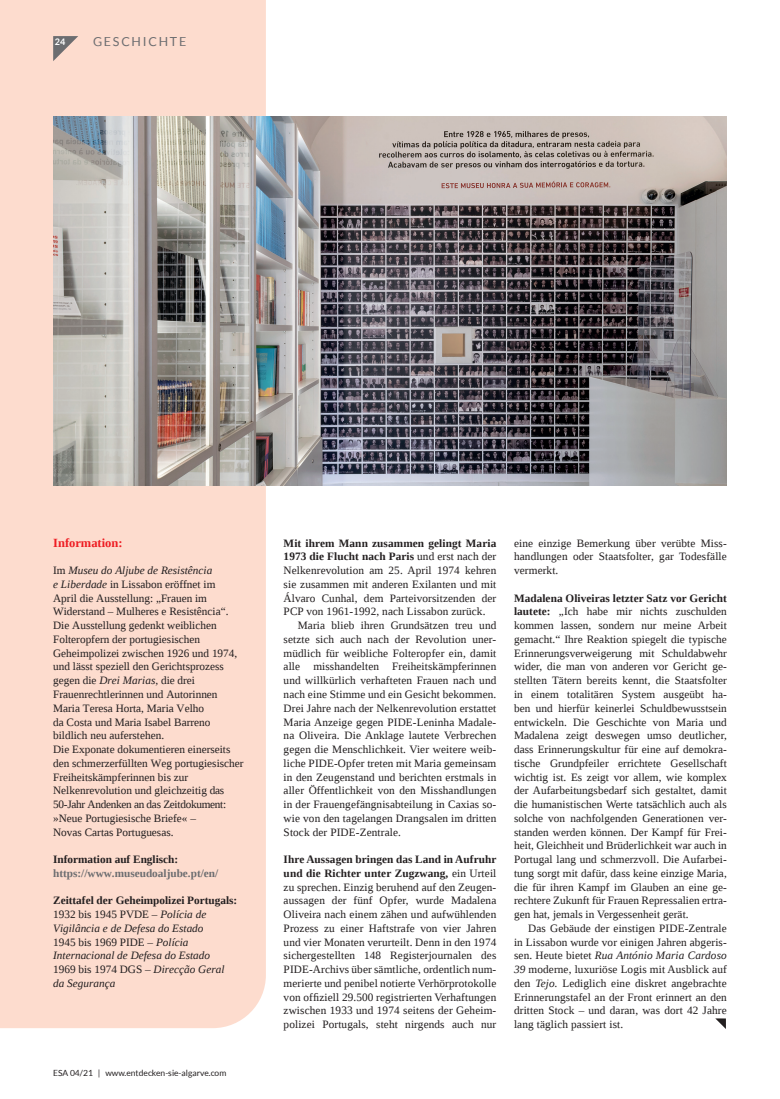
<style>
.page{position:relative;width:780px;height:1099px;background:#fff}
.page>*{position:absolute;margin:0;border:0;box-sizing:border-box;transform-origin:0 0}
.Body{font:700 12.5px "Liberation Serif";color:#ee1d23}
.t1{font:12.5px "Lato";letter-spacing:.14em;color:#6c6d70}
.Body-2{font:11.25px/13.8px "Liberation Serif";color:#231f20;text-align:justify}
.Body-3{font:italic 11.25px "Liberation Serif";color:#231f20}
.Body-4{font:700 11.25px "Liberation Serif";color:#231f20}
.Body-5{font:11.25px "Liberation Serif";letter-spacing:-.025em;color:#231f20}
.Body-6{font:700 11.25px "Liberation Serif";color:#6c6d70}
.t2{font:700 9px "Lato";color:#fff}
.t3{font:8.5px "Lato";color:#231f20}
.s1{font-style:normal}
.s2{font-style:italic}
.s3{font-weight:700}
</style>
<div class="page">
<div style="left:0;top:0;width:266px;height:1028px;background:#fddcce"></div>
<svg style="left:53px;top:36px;width:25px;height:25px"></svg>
<img style="left:53px;top:117px;width:673px;height:368px">
<svg style="left:715px;top:1018px;width:10px;height:10px"></svg>
<p class="t2" style="left:55px;top:37px;width:12px">24</p>
<p class="t1" style="left:93px;top:34px;width:95px">GESCHICHTE</p>
<p class="Body" style="left:53px;top:534px;width:71px">Information:</p>
<p class="Body-3" style="left:53px;top:563px;width:161px"><span class="s1">Im</span> Museu do Aljube de Resistência</p>
<p class="Body-2" style="left:53px;top:577px;width:164px"><span class="s2">e Liberdade</span> in Lissabon eröffnet im</p>
<p class="Body-2" style="left:53px;top:591px;width:155px">April die Ausstellung: „Frauen im</p>
<p class="Body-2" style="left:53px;top:604px;width:177px">Widerstand – Mulheres e Resistência“.</p>
<p class="Body-2" style="left:53px;top:618px;width:165px">Die Ausstellung gedenkt weiblichen</p>
<p class="Body-2" style="left:53px;top:632px;width:148px">Folteropfern der portugiesischen</p>
<p class="Body-2" style="left:53px;top:646px;width:186px">Geheimpolizei zwischen 1926 und 1974, und lässt speziell den Gerichtsprozess</p>
<p class="Body-2" style="left:53px;top:673px;width:143px">gegen die <span class="s2">Drei Marias,</span> die drei</p>
<p class="Body-2" style="left:53px;top:687px;width:166px">Frauenrechtlerinnen und Autorinnen</p>
<p class="Body-2" style="left:53px;top:701px;width:152px">Maria Teresa Horta, Maria Velho</p>
<p class="Body-2" style="left:53px;top:714px;width:159px">da Costa und Maria Isabel Barreno</p>
<p class="Body-2" style="left:53px;top:728px;width:112px">bildlich neu auferstehen.</p>
<p class="Body-2" style="left:53px;top:742px;width:192px;text-align:left">Die Exponate dokumentieren einerseits den schmerzerfüllten Weg portugiesischer<br>Freiheitskämpferinnen bis zur</p>
<p class="Body-2" style="left:53px;top:783px;width:172px">Nelkenrevolution und gleichzeitig das</p>
<p class="Body-5" style="left:53px;top:797px;width:174px">50-Jahr Andenken an das Zeitdokument:</p>
<p class="Body-2" style="left:53px;top:811px;width:144px">»Neue Portugiesische Briefe« –</p>
<p class="Body-2" style="left:53px;top:824px;width:122px">Novas Cartas Portuguesas.</p>
<p class="Body-4" style="left:53px;top:851px;width:127px">Information auf Englisch:</p>
<p class="Body-6" style="left:53px;top:865px;width:167px">https://www.museudoaljube.pt/en/</p>
<p class="Body-4" style="left:53px;top:893px;width:186px">Zeittafel der Geheimpolizei Portugals:</p>
<p class="Body-2" style="left:53px;top:907px;width:155px">1932 bis 1945 PVDE – <span class="s2">Polícia de</span></p>
<p class="Body-3" style="left:53px;top:920px;width:152px">Vigilância e de Defesa do Estado</p>
<p class="Body-2" style="left:53px;top:934px;width:137px">1945 bis 1969 PIDE – <span class="s2">Polícia</span></p>
<p class="Body-3" style="left:53px;top:948px;width:158px">Internacional de Defesa do Estado</p>
<p class="Body-2" style="left:53px;top:962px;width:173px">1969 bis 1974 DGS – <span class="s2">Direcção Geral</span></p>
<p class="Body-3" style="left:53px;top:975px;width:64px">da Segurança</p>
<p class="t3" style="left:53px;top:1068px;width:175px">ESA 04/21 | www.entdecken-sie-algarve.com</p>
<p class="Body-2" style="left:283px;top:536px;width:214px"><span class="s3">Mit ihrem Mann zusammen gelingt Maria 1973 die Flucht nach Paris</span> und erst nach der Nelkenrevolution am 25. April 1974 kehren sie zusammen mit anderen Exilanten und mit Álvaro Cunhal, dem Parteivorsitzenden der PCP von 1961-1992, nach Lissabon zurück.</p>
<p class="Body-2" style="left:283px;top:618px;width:214px;text-indent:14px">Maria blieb ihren Grundsätzen treu und setzte sich auch nach der Revolution uner&shy;müdlich für weibliche Folteropfer ein, damit alle misshandelten Freiheitskämpferinnen und willkürlich verhafteten Frauen nach und nach eine Stimme und ein Gesicht bekommen.<br>Drei Jahre nach der Nelkenrevolution erstattet Maria Anzeige gegen PIDE-Leninha Madale&shy;na Oliveira. Die Anklage lautete Verbrechen gegen die Menschlichkeit. Vier weitere weib&shy;liche PIDE-Opfer treten mit Maria gemeinsam in den Zeugenstand und berichten erstmals in aller Öffentlichkeit von den Misshandlungen in der Frauengefängnisabteilung in Caxias so&shy;wie von den tagelangen Drangsalen im dritten Stock der PIDE-Zentrale.</p>
<p class="Body-2" style="left:283px;top:852px;width:214px"><span class="s3">Ihre Aussagen bringen das Land in Aufruhr und die Richter unter Zugzwang,</span> ein Urteil zu sprechen. Einzig beruhend auf den Zeugen&shy;aussagen der fünf Opfer, wurde Madalena Oliveira nach einem zähen und aufwühlenden Prozess zu einer Haftstrafe von vier Jahren und vier Monaten verurteilt. Denn in den 1974 sichergestellten 148 Registerjournalen des PIDE-Archivs über sämtliche, ordentlich num&shy;merierte und penibel notierte Verhörprotokolle von offiziell 29.500 registrierten Verhaftungen zwischen 1933 und 1974 seitens der Geheim&shy;polizei Portugals, steht nirgends auch nur</p>
<p class="Body-2" style="left:514px;top:536px;width:214px">eine einzige Bemerkung über verübte Miss&shy;handlungen oder Staatsfolter, gar Todesfälle vermerkt.</p>
<p class="Body-2" style="left:514px;top:591px;width:214px"><span class="s3">Madalena Oliveiras letzter Satz vor Gericht lautete:</span> „Ich habe mir nichts zuschulden kommen lassen, sondern nur meine Arbeit gemacht.“ Ihre Reaktion spiegelt die typische Erinnerungsverweigerung mit Schuldabwehr wider, die man von anderen vor Gericht ge&shy;stellten Tätern bereits kennt, die Staatsfolter in einem totalitären System ausgeübt ha&shy;ben und hierfür keinerlei Schuldbewusstsein entwickeln. Die Geschichte von Maria und Madalena zeigt deswegen umso deutlicher, dass Erinnerungskultur für eine auf demokra&shy;tische Grundpfeiler errichtete Gesellschaft wichtig ist. Es zeigt vor allem, wie komplex der Aufarbeitungsbedarf sich gestaltet, damit die humanistischen Werte tatsächlich auch als solche von nachfolgenden Generationen ver&shy;standen werden können. Der Kampf für Frei&shy;heit, Gleichheit und Brüderlichkeit war auch in Portugal lang und schmerzvoll. Die Aufarbei&shy;tung sorgt mit dafür, dass keine einzige Maria, die für ihren Kampf im Glauben an eine ge&shy;rechtere Zukunft für Frauen Repressalien ertra&shy;gen hat, jemals in Vergessenheit gerät.</p>
<p class="Body-2" style="left:514px;top:921px;width:214px;text-indent:14px">Das Gebäude der einstigen PIDE-Zentrale in Lissabon wurde vor einigen Jahren abgeris&shy;sen. Heute bietet <span class="s2">Rua António Maria Cardoso 39</span> moderne, luxuriöse Logis mit Ausblick auf den <span class="s2">Tejo.</span> Lediglich eine diskret angebrachte Erinnerungstafel an der Front erinnert an den dritten Stock – und daran, was dort 42 Jahre lang täglich passiert ist.</p>
</div>
